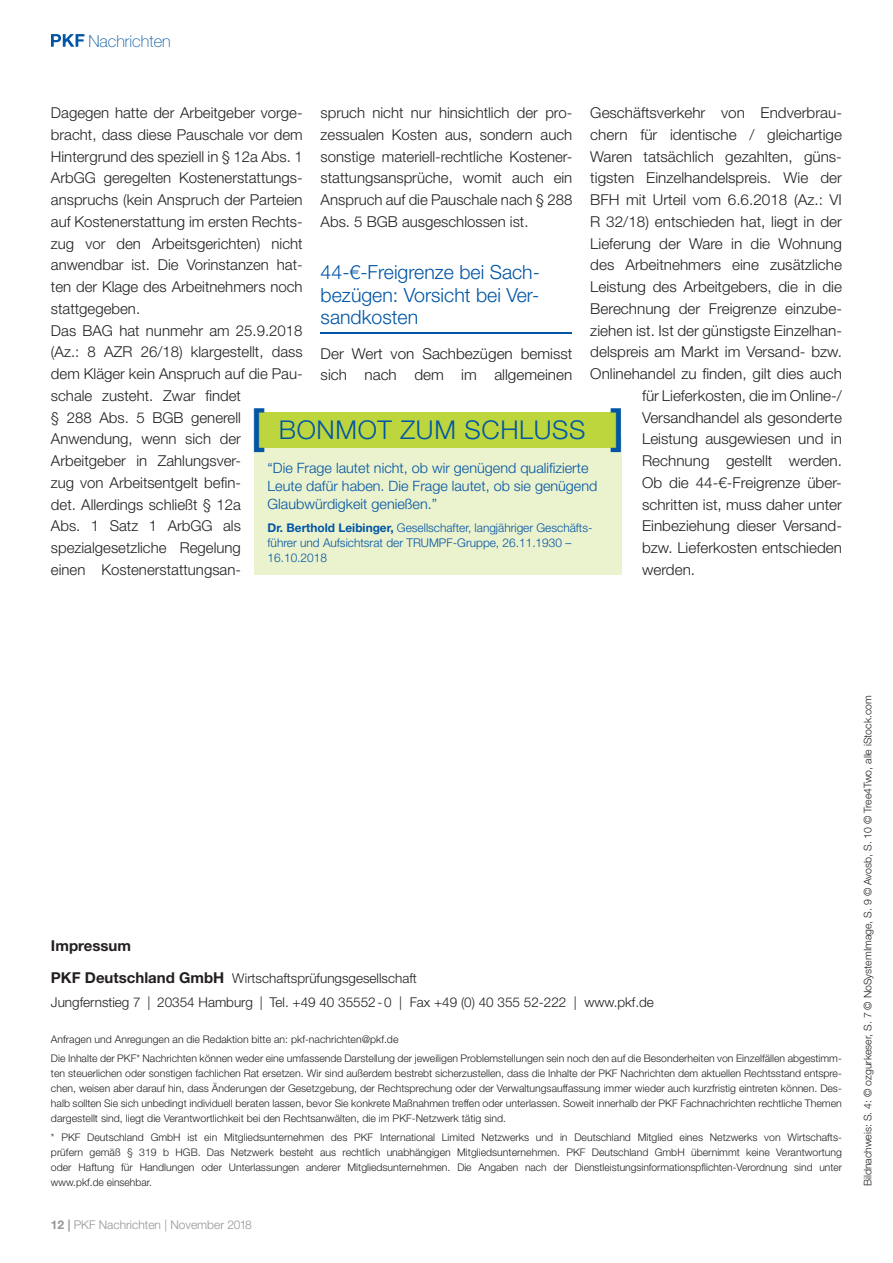
<style>
.page{position:relative;width:893px;height:1263px;background:#fff}
.page>*{position:absolute;margin:0;border:0;box-sizing:border-box;transform-origin:0 0}
.t1{font:300 25.95px "Helvetica Neue LT";letter-spacing:.025em;color:#0155a5}
.t2{font:300 19.5px/22.5px "Helvetica Neue LT";color:#0155a5;text-align:justify}
.t3{font:100 16.5px "Helvetica Neue LT";color:#0155a5}
.t4{font:300 15px/21.8px "Helvetica Neue LT";color:#231f20}
.t5{font:700 15px "Helvetica Neue LT";color:#231f20}
.t6{font:300 14.25px/18px "Helvetica Neue LT";color:#0155a5}
.t7{font:300 13.5px/23.7px "Helvetica Neue LT";color:#231f20}
.t8{font:300 12px/15px "Helvetica Neue LT";color:#0155a5}
.t9{font:300 12px "Helvetica Neue LT";color:#939598}
.t10{font:300 10.5px/15px "Helvetica Neue LT";color:#231f20;text-align:justify}
.s1{font-weight:500;font-size:47.55px}
.s2{font-weight:700}
.s3{font-weight:700;font-size:15px}
</style>
<div class="page">
<hr style="left:321px;top:333px;width:251px;height:1px;background:#0155a5">
<div style="left:255px;top:436px;width:367px;height:139px;background:#ebf2ce"></div>
<div style="left:258px;top:412px;width:361px;height:36px;background:#bdd63e"></div>
<svg style="left:51px;top:34px;width:33px;height:13px"></svg>
<p class="t3" style="left:88px;top:35px;width:84px">Nachrichten</p>
<p class="t4" style="left:590px;top:104px;width:253px">Geschäftsverkehr von Endverbrau-</p>
<p class="t4" style="left:590px;top:126px;width:253px">chern für identische / gleichartige</p>
<p class="t4" style="left:590px;top:147px;width:253px">Waren tatsächlich gezahlten, güns-</p>
<p class="t4" style="left:590px;top:169px;width:253px">tigsten Einzelhandelspreis. Wie der</p>
<p class="t4" style="left:590px;top:191px;width:253px">BFH mit Urteil vom 6.6.2018 (Az.: VI</p>
<p class="t4" style="left:590px;top:213px;width:253px">R 32/18) entschieden hat, liegt in der</p>
<p class="t4" style="left:590px;top:234px;width:253px">Lieferung der Ware in die Wohnung</p>
<p class="t4" style="left:590px;top:256px;width:253px">des Arbeitnehmers eine zusätzliche</p>
<p class="t4" style="left:590px;top:278px;width:253px">Leistung des Arbeitgebers, die in die</p>
<p class="t4" style="left:590px;top:300px;width:253px">Berechnung der Freigrenze einzube-</p>
<p class="t4" style="left:590px;top:321px;width:253px">ziehen ist. Ist der günstigste Einzelhan-</p>
<p class="t4" style="left:590px;top:343px;width:253px">delspreis am Markt im Versand- bzw.</p>
<p class="t4" style="left:590px;top:365px;width:253px">Onlinehandel zu finden, gilt dies auch</p>
<p class="t4" style="left:642px;top:387px;width:201px">für Lieferkosten, die im Online-/</p>
<p class="t4" style="left:642px;top:408px;width:201px">Versandhandel als gesonderte</p>
<p class="t4" style="left:642px;top:430px;width:201px">Leistung ausgewiesen und in</p>
<p class="t4" style="left:642px;top:452px;width:201px">Rechnung gestellt werden.</p>
<p class="t4" style="left:642px;top:474px;width:201px">Ob die 44-€-Freigrenze über-</p>
<p class="t4" style="left:642px;top:495px;width:201px">schritten ist, muss daher unter</p>
<p class="t4" style="left:642px;top:517px;width:201px">Einbeziehung dieser Versand-</p>
<p class="t4" style="left:642px;top:539px;width:201px">bzw. Lieferkosten entschieden</p>
<p class="t4" style="left:642px;top:561px;width:55px">werden.</p>
<p class="t4" style="left:51px;top:104px;width:253px">Dagegen hatte der Arbeitgeber vorge&shy;bracht, dass diese Pauschale vor dem<br>Hintergrund des speziell in § 12a Abs. 1<br>ArbGG geregelten Kostenerstattungs&shy;anspruchs (kein Anspruch der Parteien auf Kostenerstattung im ersten Rechts&shy;zug vor den Arbeitsgerichten) nicht anwendbar ist. Die Vorinstanzen hat&shy;ten der Klage des Arbeitnehmers noch stattgegeben.<br>Das BAG hat nunmehr am 25.9.2018 (Az.: 8 AZR 26/18) klargestellt, dass dem Kläger kein Anspruch auf die Pau&shy;schale zusteht. Zwar findet<br>§ 288 Abs. 5 BGB generell<br>Anwendung, wenn sich der<br>Arbeitgeber in Zahlungsver-<br>zug von Arbeitsentgelt befin-<br>det. Allerdings schließt § 12a<br>Abs. 1 Satz 1 ArbGG als spezialgesetzliche Regelung<br>einen Kostenerstattungsan-</p>
<p class="t4" style="left:321px;top:104px;width:253px;text-align:justify">spruch nicht nur hinsichtlich der pro&shy;zessualen Kosten aus, sondern auch sonstige materiell-rechtliche Kostener&shy;stattungsansprüche, womit auch ein Anspruch auf die Pauschale nach § 288<br>Abs. 5 BGB ausgeschlossen ist.</p>
<h2 class="t2" style="left:321px;top:263px;width:221px">44-€-Freigrenze bei Sach&shy;bezügen: Vorsicht bei Ver&shy;sandkosten</h2>
<p class="t4" style="left:321px;top:344px;width:253px">Der Wert von Sachbezügen bemisst sich nach dem im allgemeinen</p>
<h1 class="t1" style="left:251px;top:421px;width:375px"><span class="s1">[</span> BONMOT ZUM SCHLUSS <span class="s1">]</span></h1>
<p class="t6" style="left:268px;top:460px;width:331px">“Die Frage lautet nicht, ob wir genügend qualifizierte<br>Leute dafür haben. Die Frage lautet, ob sie genügend<br>Glaubwürdigkeit genießen.”</p>
<p class="t8" style="left:268px;top:522px;width:326px"><span class="s2">Dr. Berthold Leibinger,</span> Gesellschafter, langjähriger Geschäfts&shy;führer und Aufsichtsrat der TRUMPF-Gruppe, 26.11.1930 –<br>16.10.2018</p>
<p class="t5" style="left:51px;top:940px;width:81px">Impressum</p>
<p class="t7" style="left:51px;top:968px;width:604px"><span class="s3">PKF Deutschland GmbH</span> Wirtschaftsprüfungsgesellschaft<br>Jungfernstieg 7 | 20354 Hamburg | Tel. +49 40 35552 - 0 | Fax +49 (0) 40 355 52-222 | www.pkf.de</p>
<p class="t10" style="left:51px;top:1031px;width:792px;line-height:19.2px">Anfragen und Anregungen an die Redaktion bitte an: pkf-nachrichten@pkf.de<br>Die Inhalte der PKF* Nachrichten können weder eine umfassende Darstellung der jeweiligen Problemstellungen sein noch den auf die Besonderheiten von Einzelfällen abgestimm-</p>
<p class="t10" style="left:51px;top:1067px;width:792px">ten steuerlichen oder sonstigen fachlichen Rat ersetzen. Wir sind außerdem bestrebt sicherzustellen, dass die Inhalte der PKF Nachrichten dem aktuellen Rechtsstand entspre&shy;chen, weisen aber darauf hin, dass Änderungen der Gesetzgebung, der Recht sprechung oder der Verwaltungsauffassung immer wieder auch kurzfristig eintreten können. Des&shy;halb sollten Sie sich unbedingt individuell beraten lassen, bevor Sie konkrete Maßnahmen treffen oder unterlassen. Soweit innerhalb der PKF Fachnachrichten rechtliche Themen dargestellt sind, liegt die Verantwortlichkeit bei den Rechtsanwälten, die im PKF-Netzwerk tätig sind.</p>
<p class="t10" style="left:51px;top:1131px;width:792px">* PKF Deutschland GmbH ist ein Mitgliedsunternehmen des PKF International Limited Netzwerks und in Deutschland Mitglied eines Netzwerks von Wirtschafts&shy;prüfern gemäß § 319 b HGB. Das Netzwerk besteht aus rechtlich unabhängigen Mitgliedsunternehmen. PKF Deutschland GmbH übernimmt keine Verantwortung oder Haftung für Handlungen oder Unterlassungen anderer Mitgliedsunternehmen. Die Angaben nach der Dienstleistungsinformationspflichten-Verordnung sind unter www.pkf.de einsehbar.</p>
<p class="t9" style="left:51px;top:1220px;width:202px"><span class="s2">12 |</span> PKF Nachrichten | November 2018</p>
<p class="t10" style="left:862px;top:1186px;width:493px;rotate:-90deg">Bildnachweis: S. 4: © ozgurkeser, S. 7 © NoSystemImage, S. 9 © Avosb, S. 10 © Tree4Two, alle iStock.com</p>
</div>
